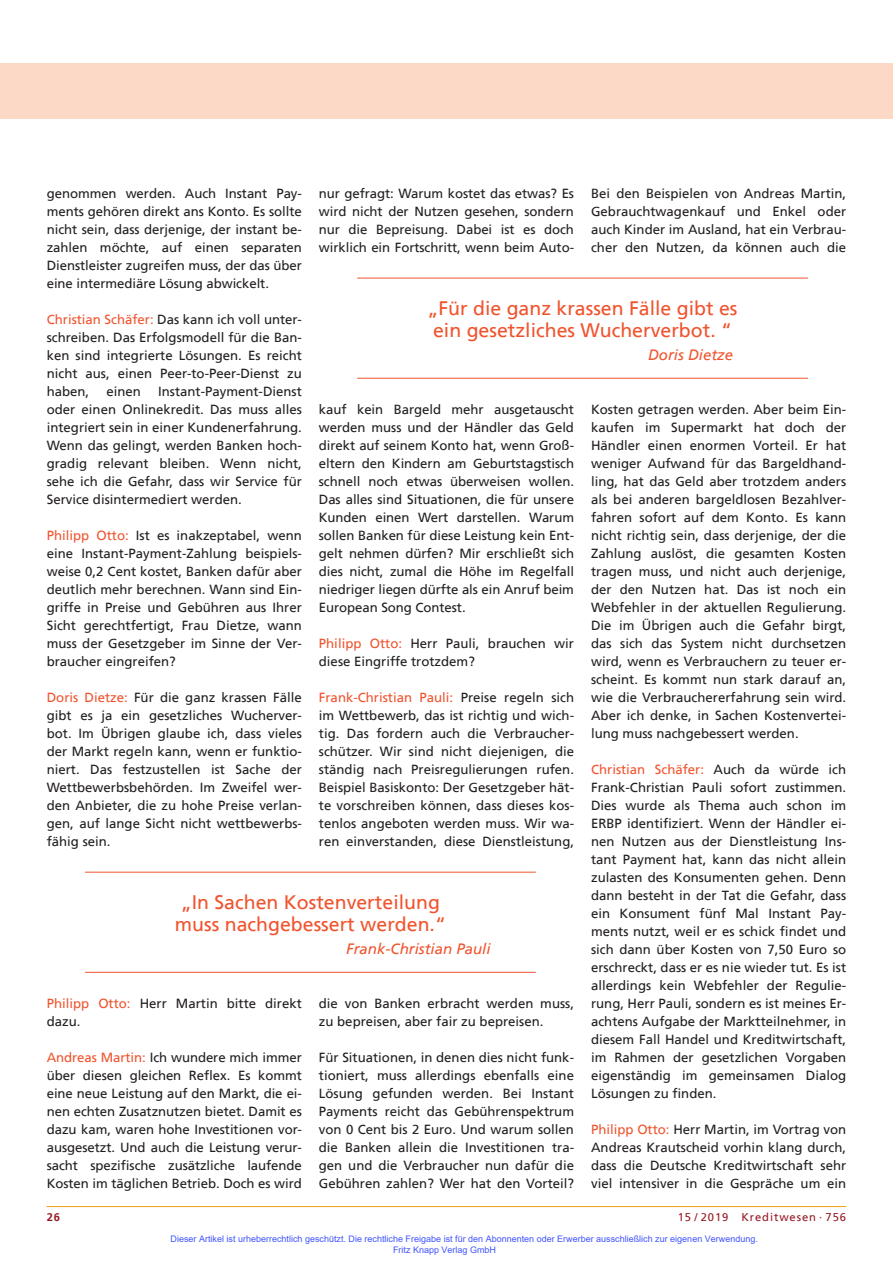
<style>
.page{position:relative;width:893px;height:1263px;background:#fff}
.page>*{position:absolute;margin:0;border:0;box-sizing:border-box;transform-origin:0 0}
.t1{font:19.5px/22.5px "Frutiger";color:#f0542e}
.t2{font:italic 15px "Frutiger";color:#f0542e}
.t3{font:13.2px/18px "Frutiger";color:#231f20;text-align:justify}
.t4{font:11.25px "Frutiger";letter-spacing:.08em;color:#981a26}
.t5{font:700 11.25px "Frutiger";color:#981a26}
.t6{font:9px/10.8px "Arial";color:#4054ff}
.s1{color:#f0542e}
</style>
<div class="page">
<div style="left:0;top:64px;width:893px;height:55px;background:#fcd9c7"></div>
<hr style="left:47px;top:1206px;width:799px;height:1px;background:#f1a31e">
<hr style="left:357px;top:278px;width:451px;height:1px;background:#f0542e">
<hr style="left:357px;top:378px;width:451px;height:1px;background:#f0542e">
<hr style="left:85px;top:872px;width:451px;height:1px;background:#f0542e">
<hr style="left:85px;top:972px;width:451px;height:1px;background:#f0542e">
<p class="t3" style="left:319px;top:185px;width:257px">nur gefragt: Warum kostet das etwas? Es wird nicht der Nutzen gesehen, sondern nur die Bepreisung. Dabei ist es doch wirklich ein Fortschritt, wenn beim Auto-</p>
<p class="t3" style="left:47px;top:185px;width:257px">genommen werden. Auch Instant Pay&shy;ments gehören direkt ans Konto. Es sollte nicht sein, dass derjenige, der instant be&shy;zahlen möchte, auf einen separaten Dienstleister zugreifen muss, der das über eine intermediäre Lösung abwickelt.</p>
<p class="t3" style="left:47px;top:311px;width:257px"><span class="s1">Christian Schäfer:</span> Das kann ich voll unter&shy;schreiben. Das Erfolgsmodell für die Ban&shy;ken sind integrierte Lösungen. Es reicht nicht aus, einen Peer-to-Peer-Dienst zu haben,</p>
<p class="t3" style="left:591px;top:185px;width:257px">Bei den Beispielen von Andreas Martin, Gebrauchtwagenkauf und Enkel oder auch Kinder im Ausland, hat ein Verbrau&shy;cher den Nutzen, da können auch die</p>
<h1 class="t1" style="left:428px;top:298px;width:311px">„Für die ganz krassen Fälle gibt es ein gesetzliches Wucherverbot. “</h1>
<p class="t2" style="left:648px;top:347px;width:87px">Doris Dietze</p>
<p class="t3" style="left:47px;top:383px;width:257px;text-indent:111px">Instant-Payment-Dienst oder einen Onlinekredit. Das muss alles integriert sein in einer Kundenerfahrung.<br>Wenn das gelingt, werden Banken hoch&shy;gradig relevant bleiben. Wenn nicht, sehe ich die Gefahr, dass wir Service für Service disintermediert werden.</p>
<p class="t3" style="left:47px;top:527px;width:257px"><span class="s1">Philipp Otto:</span> Ist es inakzeptabel, wenn eine Instant-Payment-Zahlung beispiels&shy;weise 0,2 Cent kostet, Banken dafür aber deutlich mehr berechnen. Wann sind Ein&shy;griffe in Preise und Gebühren aus Ihrer Sicht gerechtfertigt, Frau Dietze, wann muss der Gesetzgeber im Sinne der Ver&shy;braucher eingreifen?</p>
<p class="t3" style="left:47px;top:689px;width:257px;text-align:left"><span class="s1">Doris Dietze:</span> Für die ganz krassen Fälle gibt es ja ein gesetzliches Wucherver-- bot. Im Übrigen glaube ich, dass vieles der Markt regeln kann, wenn er funktio&shy;niert. Das festzustellen ist Sache der Wettbewerbsbehörden. Im Zweifel wer&shy;den Anbieter, die zu hohe Preise verlan&shy;gen, auf lange Sicht nicht wettbewerbs&shy;fähig sein.</p>
<p class="t3" style="left:106px;top:383px;width:36px">einen</p>
<p class="t3" style="left:319px;top:401px;width:257px">kauf kein Bargeld mehr ausgetauscht werden muss und der Händler das Geld direkt auf seinem Konto hat, wenn Groß&shy;eltern den Kindern am Geburtstagstisch schnell noch etwas überweisen wollen.<br>Das alles sind Situationen, die für unsere Kunden einen Wert darstellen. Warum sollen Banken für diese Leistung kein Ent&shy;gelt nehmen dürfen? Mir erschließt sich dies nicht, zumal die Höhe im Regelfall niedriger liegen dürfte als ein Anruf beim European Song Contest.</p>
<p class="t3" style="left:319px;top:635px;width:257px"><span class="s1">Philipp Otto:</span> Herr Pauli, brauchen wir diese Eingriffe trotzdem?</p>
<p class="t3" style="left:319px;top:689px;width:257px"><span class="s1">Frank-Christian Pauli:</span> Preise regeln sich im Wettbewerb, das ist richtig und wich&shy;tig. Das fordern auch die Verbraucher&shy;schützer. Wir sind nicht diejenigen, die ständig nach Preisregulierungen rufen.<br>Beispiel Basiskonto: Der Gesetzgeber hät&shy;te vorschreiben können, dass dieses kos&shy;tenlos angeboten werden muss. Wir wa&shy;ren einverstanden, diese Dienstleistung,</p>
<p class="t3" style="left:591px;top:401px;width:257px">Kosten getragen werden. Aber beim Ein&shy;kaufen im Supermarkt hat doch der Händler einen enormen Vorteil. Er hat weniger Aufwand für das Bargeldhand&shy;ling, hat das Geld aber trotzdem anders als bei anderen bargeldlosen Bezahlver&shy;fahren sofort auf dem Konto. Es kann nicht richtig sein, dass derjenige, der die Zahlung auslöst, die gesamten Kosten tragen muss, und nicht auch derjenige, der den Nutzen hat. Das ist noch ein Webfehler in der aktuellen Regulierung.<br>Die im Übrigen auch die Gefahr birgt, das sich das System nicht durchsetzen wird, wenn es Verbrauchern zu teuer er&shy;scheint. Es kommt nun stark darauf an, wie die Verbrauchererfahrung sein wird.<br>Aber ich denke, in Sachen Kostenvertei&shy;lung muss nachgebessert werden.</p>
<p class="t3" style="left:591px;top:761px;width:257px"><span class="s1">Christian Schäfer:</span> Auch da würde ich Frank-Christian Pauli sofort zustimmen.<br>Dies wurde als Thema auch schon im ERBP identifiziert. Wenn der Händler ei&shy;nen Nutzen aus der Dienstleistung Ins&shy;tant Payment hat, kann das nicht allein zulasten des Konsumenten gehen. Denn dann besteht in der Tat die Gefahr, dass ein Konsument fünf Mal Instant Pay&shy;ments nutzt, weil er es schick findet und sich dann über Kosten von 7,50 Euro so erschreckt, dass er es nie wieder tut. Es ist allerdings kein Webfehler der Regulie&shy;rung, Herr Pauli, sondern es ist meines Er&shy;achtens Aufgabe der Marktteilnehmer, in diesem Fall Handel und Kreditwirtschaft, im Rahmen der gesetzlichen Vorgaben eigenständig im gemeinsamen Dialog Lösungen zu finden.</p>
<p class="t3" style="left:591px;top:1121px;width:257px"><span class="s1">Philipp Otto:</span> Herr Martin, im Vortrag von Andreas Krautscheid vorhin klang durch, dass die Deutsche Kreditwirtschaft sehr viel intensiver in die Gespräche um ein</p>
<h1 class="t1" style="left:175px;top:892px;width:272px;text-align:center">„In Sachen Kostenverteilung muss nachgebessert werden.“</h1>
<p class="t2" style="left:346px;top:941px;width:146px">Frank-Christian Pauli</p>
<p class="t3" style="left:47px;top:995px;width:257px"><span class="s1">Philipp Otto:</span> Herr Martin bitte direkt dazu.</p>
<p class="t3" style="left:47px;top:1049px;width:257px"><span class="s1">Andreas Martin:</span> Ich wundere mich immer über diesen gleichen Reflex. Es kommt eine neue Leistung auf den Markt, die ei&shy;nen echten Zusatznutzen bietet. Damit es dazu kam, waren hohe Investitionen vor&shy;ausgesetzt. Und auch die Leistung verur&shy;sacht spezifische zusätzliche laufende Kosten im täglichen Betrieb. Doch es wird</p>
<p class="t3" style="left:319px;top:995px;width:257px">die von Banken erbracht werden muss, zu bepreisen, aber fair zu bepreisen.</p>
<p class="t3" style="left:319px;top:1049px;width:257px">Für Situationen, in denen dies nicht funk&shy;tioniert, muss allerdings ebenfalls eine Lösung gefunden werden. Bei Instant Payments reicht das Gebührenspektrum von 0 Cent bis 2 Euro. Und warum sollen die Banken allein die Investitionen tra&shy;gen und die Verbraucher nun dafür die Gebühren zahlen? Wer hat den Vorteil?</p>
<p class="t5" style="left:47px;top:1211px;width:15px">26</p>
<p class="t4" style="left:678px;top:1211px;width:170px">15 / 2019 Kreditwesen · 756</p>
<p class="t6" style="left:393px;top:1233px;width:366px;text-indent:-223px">Dieser Artikel ist urheberrechtlich geschützt. Die rechtliche Freigabe ist für den Abonnenten oder Erwerber ausschließlich zur eigenen Verwendung.<br>Fritz Knapp Verlag GmbH</p>
</div>
